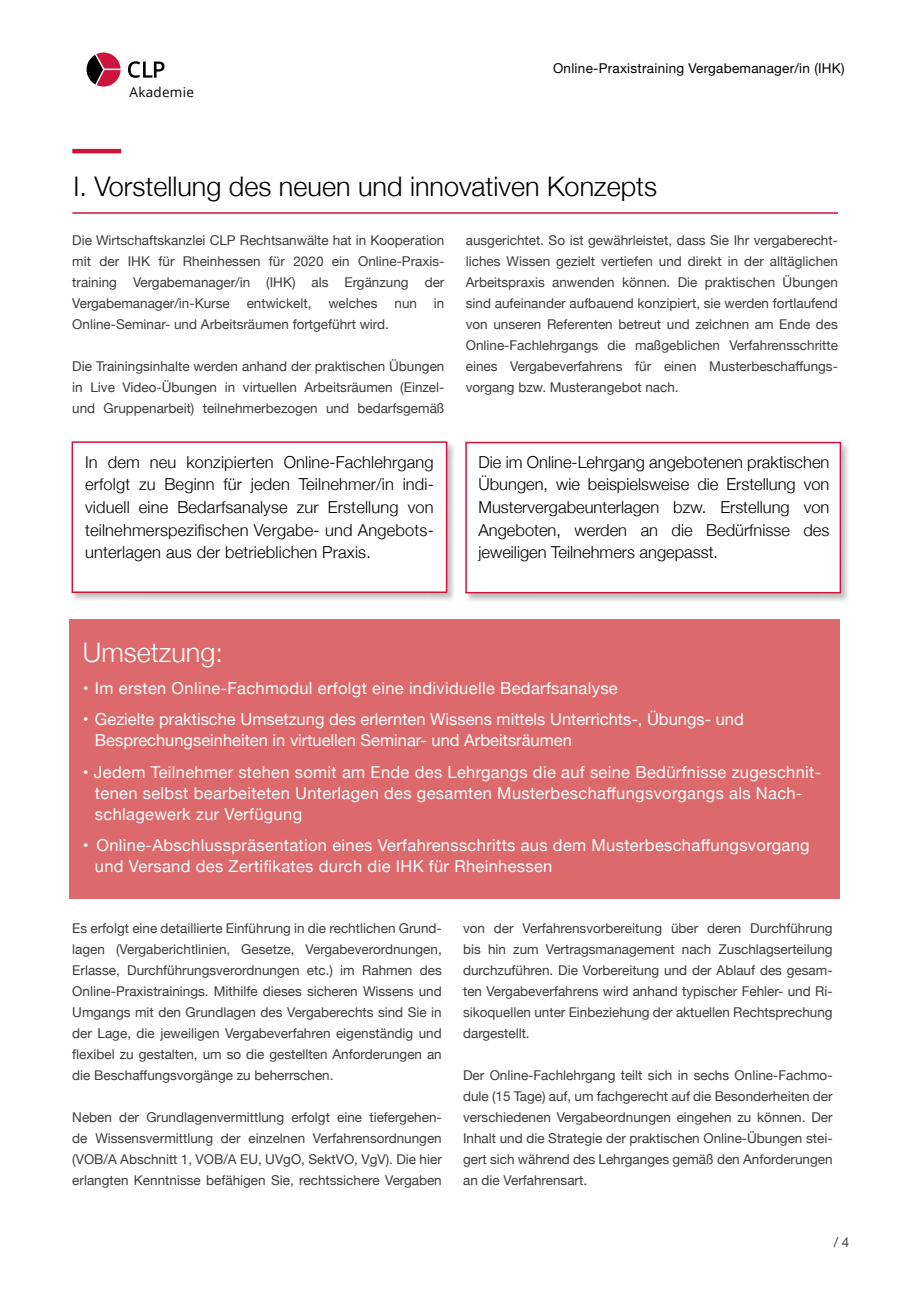
<style>
.page{position:relative;width:906px;height:1289px;background:#fff}
.page>*{position:absolute;margin:0;border:0;box-sizing:border-box;transform-origin:0 0}
.t1{font:300 27px "Helvetica Neue";color:#000}
.t2{font:300 27px "Helvetica Neue";color:#fff}
.t3{font:300 16.5px/22.5px "Helvetica Neue";letter-spacing:.005em;color:#000;text-align:justify}
.t4{font:16.5px/21px "Helvetica Neue";letter-spacing:.02em;color:#fff}
.t5{font:16.5px/21px "Helvetica Neue";color:#fff}
.t6{font:13.5px/21px "Helvetica Neue";color:#3c3c3b;text-align:justify}
.t7{font:13.5px "Helvetica Neue";letter-spacing:.02em;color:#000}
.t8{font:13.5px "Open Sans";letter-spacing:.02em;color:#000}
</style>
<div class="page">
<svg style="left:128px;top:61px;width:36px;height:17px"></svg>
<div style="left:85px;top:51px;width:37px;height:37px;border:2px solid #fff;border-radius:50%"></div>
<svg style="left:86px;top:52px;width:35px;height:36px"></svg>
<div style="left:71px;top:442px;width:385px;height:160px;background:#000;opacity:.25"></div>
<div style="left:72px;top:441px;width:375px;height:152px;background:#fff;border:2px solid #ce143c"></div>
<div style="left:465px;top:442px;width:384px;height:161px;background:#000;opacity:.25"></div>
<div style="left:465px;top:442px;width:376px;height:151px;background:#fff;border:2px solid #ce143c"></div>
<div style="left:69px;top:619px;width:770px;height:279px;background:#dc696c"></div>
<hr style="left:72px;top:149px;width:49px;height:4px;background:#ce143c">
<hr style="left:72px;top:212px;width:766px;height:2px;background:#ce143c">
<p class="t8" style="left:130px;top:83px;width:66px">Akademie</p>
<p class="t7" style="left:553px;top:58px;width:293px">Online-Praxistraining Vergabemanager/in (IHK)</p>
<h1 class="t1" style="left:73px;top:165px;width:585px">I. Vorstellung des neuen und innovativen Konzepts</h1>
<p class="t6" style="left:72px;top:230px;width:374px">Die Wirtschaftskanzlei CLP Rechtsanwälte hat in Kooperation mit der IHK für Rheinhessen für 2020 ein Online-Praxis&shy;training Vergabemanager/in (IHK) als Ergänzung der Vergabemanager/in-Kurse</p>
<p class="t6" style="left:247px;top:293px;width:66px">entwickelt,</p>
<p class="t6" style="left:328px;top:293px;width:51px">welches</p>
<p class="t6" style="left:394px;top:293px;width:24px">nun</p>
<p class="t6" style="left:434px;top:293px;width:12px">in</p>
<p class="t6" style="left:72px;top:314px;width:318px">Online-Seminar- und Arbeitsräumen fortgeführt wird.</p>
<p class="t6" style="left:72px;top:356px;width:374px">Die Trainingsinhalte werden anhand der praktischen Übungen in Live Video-Übungen in virtuellen Arbeitsräumen (Einzel&shy;und Gruppenarbeit) teilnehmerbezogen und bedarfsgemäß</p>
<p class="t6" style="left:466px;top:230px;width:374px">ausgerichtet. So ist gewährleistet, dass Sie Ihr vergaberecht&shy;liches Wissen gezielt vertiefen und direkt in der alltäglichen Arbeitspraxis anwenden können. Die praktischen Übungen sind aufeinander aufbauend konzipiert, sie werden fortlaufend von unseren Referenten betreut und zeichnen am Ende des Online-Fachlehrgangs die maßgeblichen Verfahrensschritte eines Vergabeverfahrens für einen Musterbeschaffungs&shy;vorgang bzw. Musterangebot nach.</p>
<p class="t3" style="left:85px;top:449px;width:350px">In dem neu konzipierten Online-Fachlehrgang erfolgt zu Beginn für jeden Teilnehmer/in indi&shy;viduell eine Bedarfsanalyse zur Erstellung von teilnehmerspezifischen Vergabe- und Angebots&shy;unterlagen aus der betrieblichen Praxis.</p>
<p class="t3" style="left:478px;top:449px;width:352px">Die im Online-Lehrgang angebotenen praktischen Übungen, wie beispielsweise die Erstellung von Mustervergabeunterlagen bzw. Erstellung von Angeboten, werden an die Bedürfnisse des jeweiligen Teilnehmers angepasst.</p>
<h1 class="t2" style="left:83px;top:630px;width:141px">Umsetzung:</h1>
<p class="t4" style="left:83px;top:678px;width:536px">• Im ersten Online-Fachmodul erfolgt eine individuelle Bedarfsanalyse</p>
<p class="t5" style="left:95px;top:709px;width:650px;text-indent:-12px">• Gezielte praktische Umsetzung des erlernten Wissens mittels Unterrichts-, Übungs- und<br>Besprechungseinheiten in virtuellen Seminar- und Arbeitsräumen</p>
<p class="t4" style="left:95px;top:762px;width:727px;text-indent:-12px">• Jedem Teilnehmer stehen somit am Ende des Lehrgangs die auf seine Bedürfnisse zugeschnit&shy;tenen selbst bearbeiteten Unterlagen des gesamten Musterbeschaffungsvorgangs als Nach&shy;schlagewerk zur Verfügung</p>
<p class="t4" style="left:95px;top:835px;width:716px;text-indent:-12px">• Online-Abschlusspräsentation eines Verfahrensschritts aus dem Musterbeschaffungsvorgang und Versand des Zertifikates durch die IHK für Rheinhessen</p>
<p class="t6" style="left:72px;top:918px;width:371px">Es erfolgt eine detaillierte Einführung in die rechtlichen Grund&shy;lagen (Vergaberichtlinien, Gesetze, Vergabeverordnungen, Erlasse, Durchführungsverordnungen etc.) im Rahmen des Online-Praxistrainings. Mithilfe dieses sicheren Wissens und Umgangs mit den Grundlagen des Vergaberechts sind Sie in der Lage, die jeweiligen Vergabeverfahren eigenständig und flexibel zu gestalten, um so die gestellten Anforderungen an die Beschaffungsvorgänge zu beherrschen.</p>
<p class="t6" style="left:72px;top:1107px;width:371px">Neben der Grundlagenvermittlung erfolgt eine tiefergehen&shy;de Wissensvermittlung der einzelnen Verfahrensordnungen (VOB/A Abschnitt 1, VOB/A EU, UVgO, SektVO, VgV). Die hier erlangten Kenntnisse befähigen Sie, rechtssichere Vergaben</p>
<p class="t6" style="left:463px;top:918px;width:371px">von der Verfahrensvorbereitung über deren Durchführung bis hin zum Vertragsmanagement nach Zuschlagserteilung durchzuführen. Die Vorbereitung und der Ablauf des gesam&shy;ten Vergabeverfahrens wird anhand typischer Fehler- und Ri&shy;sikoquellen unter Einbeziehung der aktuellen Rechtsprechung dargestellt.</p>
<p class="t6" style="left:463px;top:1065px;width:371px">Der Online-Fachlehrgang teilt sich in sechs Online-Fachmo&shy;dule (15 Tage) auf, um fachgerecht auf die Besonderheiten der verschiedenen Vergabeordnungen eingehen zu können. Der Inhalt und die Strategie der praktischen Online-Übungen stei&shy;gert sich während des Lehrganges gemäß den Anforderungen an die Verfahrensart.</p>
<p class="t6" style="left:833px;top:1231px;width:17px">/ 4</p>
</div>
